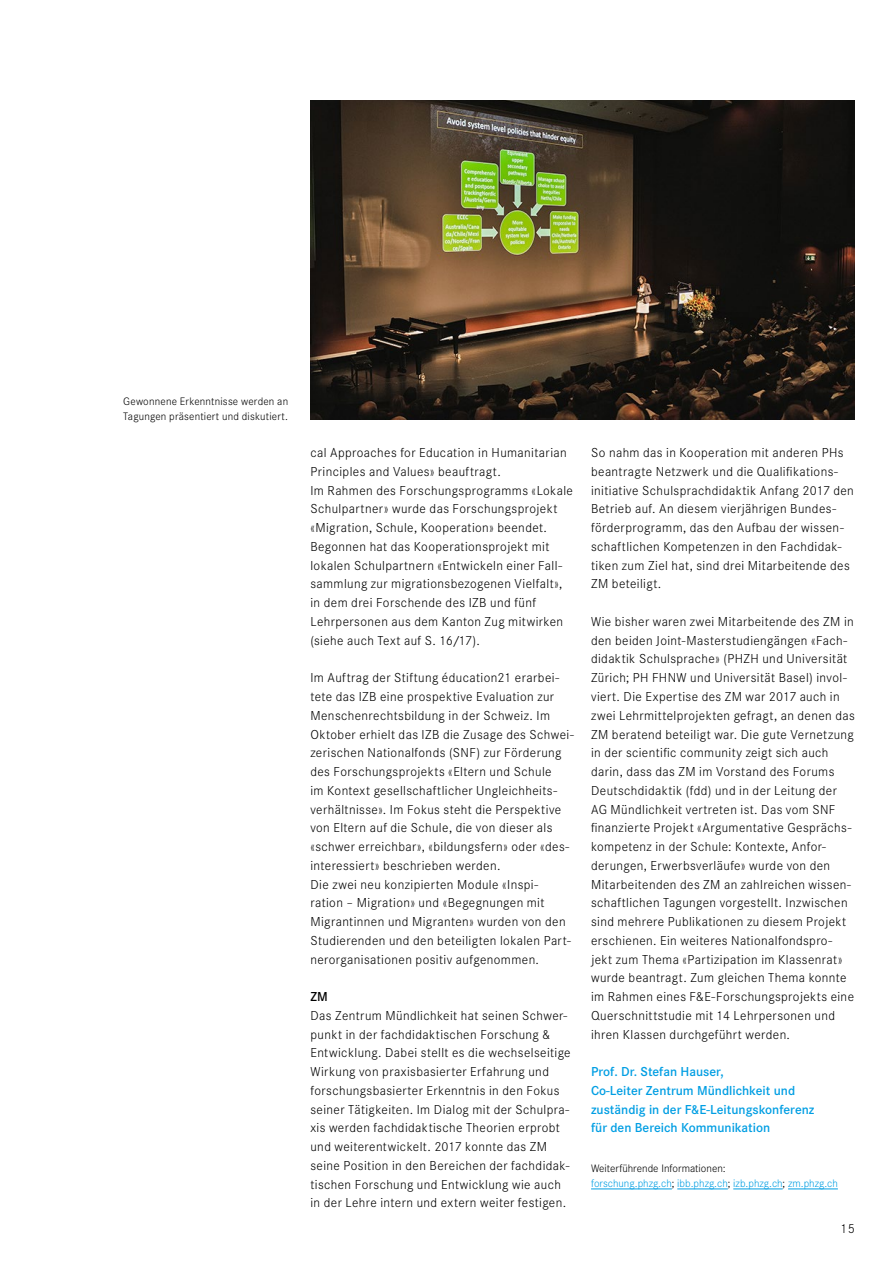
<style>
.page{position:relative;width:893px;height:1263px;background:#fff}
.page>*{position:absolute;margin:0;border:0;box-sizing:border-box;transform-origin:0 0}
.t1{font:300 13.5px/18.8px "Corporate S";letter-spacing:.03em;color:#000}
.t2{font:600 13.5px/18.8px "Corporate S";color:#009ee3}
.t3{font:600 13.5px "Corporate S";color:#000}
.t4{font:300 11.25px/15px "Corporate S";color:#009ee3}
.t5{font:300 11.25px/15px "Corporate S";letter-spacing:.015em;color:#000}
.s1{color:#000}
</style>
<div class="page">
<hr style="left:591px;top:1188px;width:81px;height:1px;background:#009ee3">
<hr style="left:677px;top:1188px;width:51px;height:1px;background:#009ee3">
<hr style="left:733px;top:1188px;width:50px;height:1px;background:#009ee3">
<hr style="left:788px;top:1188px;width:50px;height:1px;background:#009ee3">
<img style="left:310px;top:101px;width:545px;height:319px">
<p class="t5" style="left:123px;top:393px;width:166px">Gewonnene Erkenntnisse werden an<br>Tagungen präsentiert und diskutiert.</p>
<p class="t1" style="left:310px;top:443px;width:264px">cal Approaches for Education in Humanitarian Principles and Values» beauftragt.<br>Im Rahmen des Forschungsprogramms «Lokale Schulpartner» wurde das Forschungsprojekt «Migration, Schule, Kooperation» beendet.<br>Begonnen hat das Kooperationsprojekt mit lokalen Schulpartnern «Entwickeln einer Fall&shy;sammlung zur migrationsbezogenen Vielfalt», in dem drei Forschende des IZB und fünf Lehrpersonen aus dem Kanton Zug mitwirken (siehe auch Text auf S. 16/17).</p>
<p class="t1" style="left:310px;top:668px;width:265px">Im Auftrag der Stiftung éducation21 erarbei&shy;tete das IZB eine prospektive Evaluation zur Menschenrechtsbildung in der Schweiz. Im Oktober erhielt das IZB die Zusage des Schwei&shy;zerischen Nationalfonds (SNF) zur Förderung des Forschungsprojekts «Eltern und Schule<br>im Kontext gesellschaftlicher Ungleichheits&shy;verhältnisse». Im Fokus steht die Perspektive von Eltern auf die Schule, die von dieser als «schwer erreichbar», «bildungsfern» oder «des&shy;interessiert» beschrieben werden.<br>Die zwei neu konzipierten Module «Inspi&shy;ration – Migration» und «Begegnungen mit Migrantinnen und Migranten» wurden von den Studierenden und den beteiligten lokalen Part&shy;nerorganisationen positiv aufgenommen.</p>
<p class="t3" style="left:310px;top:987px;width:19px">ZM</p>
<p class="t1" style="left:310px;top:1005px;width:262px">Das Zentrum Mündlichkeit hat seinen Schwer&shy;punkt in der fachdidaktischen Forschung &amp; Entwicklung. Dabei stellt es die wechselseitige Wirkung von praxisbasierter Erfahrung und forschungsbasierter Erkenntnis in den Fokus seiner Tätigkeiten. Im Dialog mit der Schulpra&shy;xis werden fachdidaktische Theorien erprobt und weiterentwickelt. 2017 konnte das ZM seine Position in den Bereichen der fachdidak&shy;tischen Forschung und Entwicklung wie auch in der Lehre intern und extern weiter festigen.</p>
<p class="t1" style="left:591px;top:443px;width:264px">So nahm das in Kooperation mit anderen PHs beantragte Netzwerk und die Qualifikations&shy;initiative Schulsprachdidaktik Anfang 2017 den Betrieb auf. An diesem vierjährigen Bundes&shy;förderprogramm, das den Aufbau der wissen&shy;schaftlichen Kompetenzen in den Fachdidak&shy;tiken zum Ziel hat, sind drei Mitarbeitende des ZM beteiligt.</p>
<p class="t1" style="left:591px;top:612px;width:265px">Wie bisher waren zwei Mitarbeitende des ZM in den beiden Joint-Masterstudiengängen «Fach&shy;didaktik Schulsprache» (PHZH und Universität Zürich; PH FHNW und Universität Basel) invol&shy;viert. Die Expertise des ZM war 2017 auch in zwei Lehrmittelprojekten gefragt, an denen das ZM beratend beteiligt war. Die gute Vernetzung in der scientific community zeigt sich auch darin, dass das ZM im Vorstand des Forums Deutschdidaktik (fdd) und in der Leitung der AG Mündlichkeit vertreten ist. Das vom SNF finanzierte Projekt «Argumentative Gesprächs&shy;kompetenz in der Schule: Kontexte, Anfor&shy;derungen, Erwerbsverläufe» wurde von den Mitarbeitenden des ZM an zahlreichen wissen&shy;schaftlichen Tagungen vorgestellt. Inzwischen sind mehrere Publikationen zu diesem Projekt erschienen. Ein weiteres Nationalfondspro&shy;jekt zum Thema «Partizipation im Klassenrat» wurde beantragt. Zum gleichen Thema konnte im Rahmen eines F&amp;E-Forschungsprojekts eine Querschnittstudie mit 14 Lehrpersonen und ihren Klassen durchgeführt werden.</p>
<p class="t2" style="left:591px;top:1062px;width:225px">Prof. Dr. Stefan Hauser,<br>Co-Leiter Zentrum Mündlichkeit und zuständig in der F&amp;E-Leitungskonferenz für den Bereich Kommunikation</p>
<p class="t4" style="left:591px;top:1161px;width:248px"><span class="s1">Weiterführende Informationen:<br></span>forschung.phzg.ch<span class="s1">;</span> ibb.phzg.ch<span class="s1">;</span> izb.phzg.ch<span class="s1">;</span> zm.phzg.ch</p>
<p class="t1" style="left:840px;top:1219px;width:16px">15</p>
</div>
